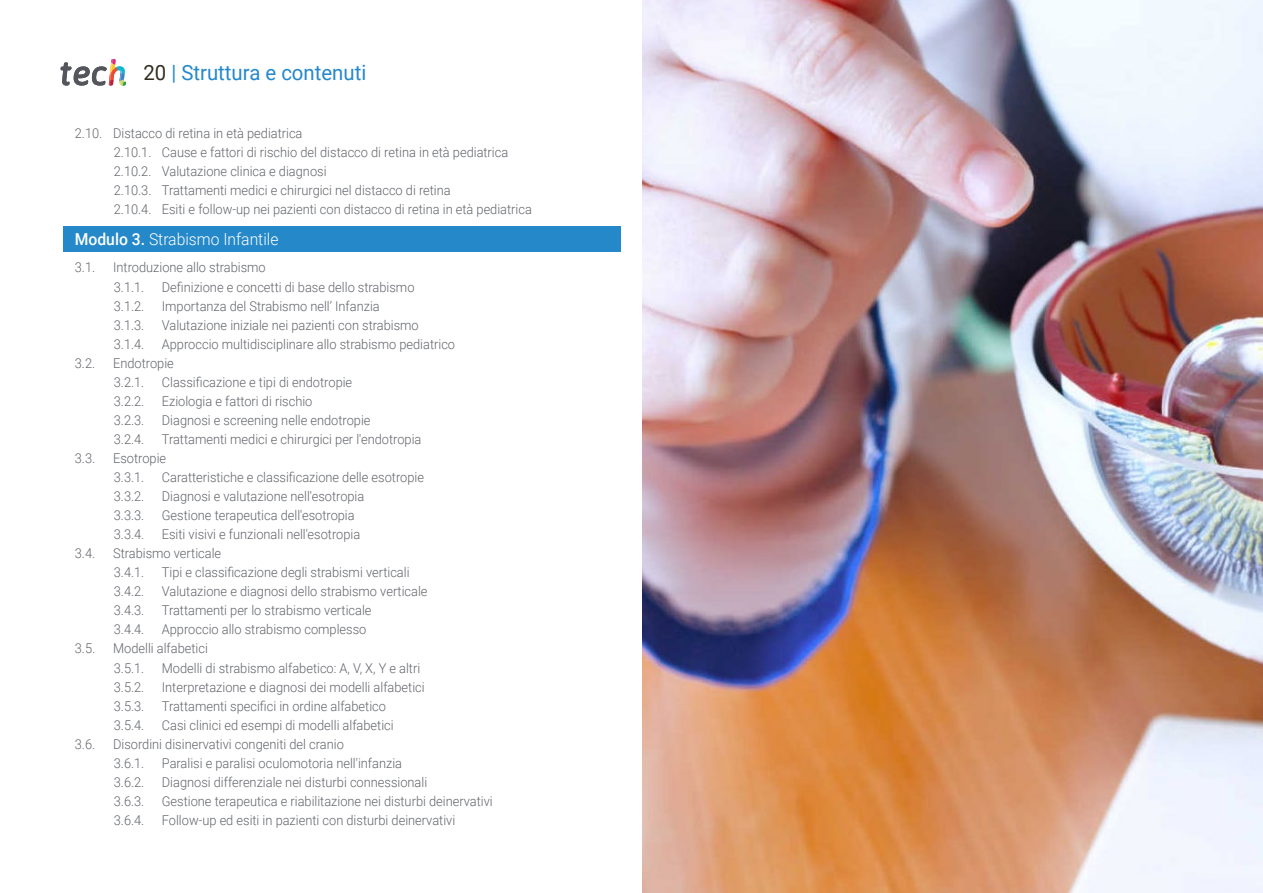
<style>
.page{position:relative;width:1263px;height:893px;background:#fff}
.page>*{position:absolute;margin:0;border:0;box-sizing:border-box;transform-origin:0 0}
.t1{font:21px "Roboto";color:#2488c9}
.t2{font:300 16.5px "Roboto";color:#fff;scale:.95 1}
.t3{font:300 13.5px/19px "Roboto";color:#61646a;scale:.95 1}
.s1{color:#312e20}
.s2{font-weight:500}
</style>
<div class="page">
<div style="left:64px;top:227px;width:557px;height:25px;background:#2488c9"></div>
<img style="left:642px;top:0;width:621px;height:893px">
<svg style="left:61px;top:59px;width:65px;height:27px"></svg>
<h1 class="t1" style="left:144px;top:57px;width:224px"><span class="s1">20</span> | Struttura e contenuti</h1>
<p class="t3" style="left:114px;top:123px;width:442px;text-indent:-39px">2.10. Distacco di retina in età pediatrica<br>2.10.1. Cause e fattori di rischio del distacco di retina in età pediatrica 2.10.2. Valutazione clinica e diagnosi<br>2.10.3. Trattamenti medici e chirurgici nel distacco di retina<br>2.10.4. Esiti e follow-up nei pazienti con distacco di retina in età pediatrica</p>
<p class="t2" style="left:75px;top:228px;width:216px"><span class="s2">Modulo 3.</span> Strabismo Infantile</p>
<p class="t3" style="left:75px;top:258px;width:23px">3.1.</p>
<p class="t3" style="left:113px;top:258px;width:162px">Introduzione allo strabismo<br>3.1.1.</p>
<p class="t3" style="left:162px;top:277px;width:267px">Definizione e concetti di base dello strabismo</p>
<p class="t3" style="left:114px;top:296px;width:34px">3.1.2.</p>
<p class="t3" style="left:162px;top:296px;width:231px">Importanza del Strabismo nell’ Infanzia</p>
<p class="t3" style="left:114px;top:315px;width:34px">3.1.3.</p>
<p class="t3" style="left:162px;top:315px;width:272px">Valutazione iniziale nei pazienti con strabismo</p>
<p class="t3" style="left:114px;top:334px;width:34px">3.1.4.</p>
<p class="t3" style="left:162px;top:334px;width:310px">Approccio multidisciplinare allo strabismo pediatrico</p>
<p class="t3" style="left:75px;top:353px;width:23px">3.2.</p>
<p class="t3" style="left:113px;top:353px;width:65px">Endotropie<br>3.2.1.</p>
<p class="t3" style="left:162px;top:372px;width:202px">Classificazione e tipi di endotropie</p>
<p class="t3" style="left:114px;top:391px;width:34px">3.2.2.</p>
<p class="t3" style="left:162px;top:391px;width:160px">Eziologia e fattori di rischio</p>
<p class="t3" style="left:114px;top:410px;width:34px">3.2.3.</p>
<p class="t3" style="left:162px;top:410px;width:221px">Diagnosi e screening nelle endotropie</p>
<p class="t3" style="left:114px;top:429px;width:34px">3.2.4.</p>
<p class="t3" style="left:162px;top:429px;width:275px">Trattamenti medici e chirurgici per l'endotropia</p>
<p class="t3" style="left:75px;top:448px;width:23px">3.3.</p>
<p class="t3" style="left:113px;top:448px;width:57px">Esotropie<br>3.3.1.</p>
<p class="t3" style="left:162px;top:467px;width:277px">Caratteristiche e classificazione delle esotropie</p>
<p class="t3" style="left:114px;top:486px;width:34px">3.3.2.</p>
<p class="t3" style="left:162px;top:486px;width:215px">Diagnosi e valutazione nell'esotropia</p>
<p class="t3" style="left:114px;top:505px;width:34px">3.3.3.</p>
<p class="t3" style="left:162px;top:505px;width:205px">Gestione terapeutica dell'esotropia</p>
<p class="t3" style="left:114px;top:524px;width:34px">3.3.4.</p>
<p class="t3" style="left:162px;top:524px;width:210px">Esiti visivi e funzionali nell'esotropia</p>
<p class="t3" style="left:75px;top:543px;width:23px">3.4.</p>
<p class="t3" style="left:113px;top:543px;width:115px">Strabismo verticale<br>3.4.1.</p>
<p class="t3" style="left:162px;top:562px;width:262px">Tipi e classificazione degli strabismi verticali</p>
<p class="t3" style="left:114px;top:581px;width:34px">3.4.2.</p>
<p class="t3" style="left:162px;top:581px;width:281px">Valutazione e diagnosi dello strabismo verticale</p>
<p class="t3" style="left:114px;top:600px;width:34px">3.4.3.</p>
<p class="t3" style="left:162px;top:600px;width:222px">Trattamenti per lo strabismo verticale</p>
<p class="t3" style="left:114px;top:620px;width:34px">3.4.4.</p>
<p class="t3" style="left:162px;top:620px;width:217px">Approccio allo strabismo complesso</p>
<p class="t3" style="left:75px;top:639px;width:23px">3.5.</p>
<p class="t3" style="left:113px;top:639px;width:101px">Modelli alfabetici<br>3.5.1.</p>
<p class="t3" style="left:162px;top:658px;width:273px">Modelli di strabismo alfabetico: A, V, X, Y e altri</p>
<p class="t3" style="left:114px;top:677px;width:34px">3.5.2.</p>
<p class="t3" style="left:162px;top:677px;width:278px">Interpretazione e diagnosi dei modelli alfabetici</p>
<p class="t3" style="left:114px;top:696px;width:34px">3.5.3.</p>
<p class="t3" style="left:162px;top:696px;width:237px">Trattamenti specifici in ordine alfabetico</p>
<p class="t3" style="left:114px;top:715px;width:34px">3.5.4.</p>
<p class="t3" style="left:162px;top:715px;width:246px">Casi clinici ed esempi di modelli alfabetici</p>
<p class="t3" style="left:75px;top:734px;width:23px">3.6.</p>
<p class="t3" style="left:113px;top:734px;width:244px">Disordini disinervativi congeniti del cranio<br>3.6.1.</p>
<p class="t3" style="left:162px;top:753px;width:254px">Paralisi e paralisi oculomotoria nell'infanzia</p>
<p class="t3" style="left:114px;top:772px;width:34px">3.6.2.</p>
<p class="t3" style="left:162px;top:772px;width:281px">Diagnosi differenziale nei disturbi connessionali</p>
<p class="t3" style="left:114px;top:791px;width:34px">3.6.3.</p>
<p class="t3" style="left:162px;top:791px;width:350px">Gestione terapeutica e riabilitazione nei disturbi deinervativi</p>
<p class="t3" style="left:114px;top:810px;width:34px">3.6.4.</p>
<p class="t3" style="left:162px;top:810px;width:310px">Follow-up ed esiti in pazienti con disturbi deinervativi</p>
</div>
